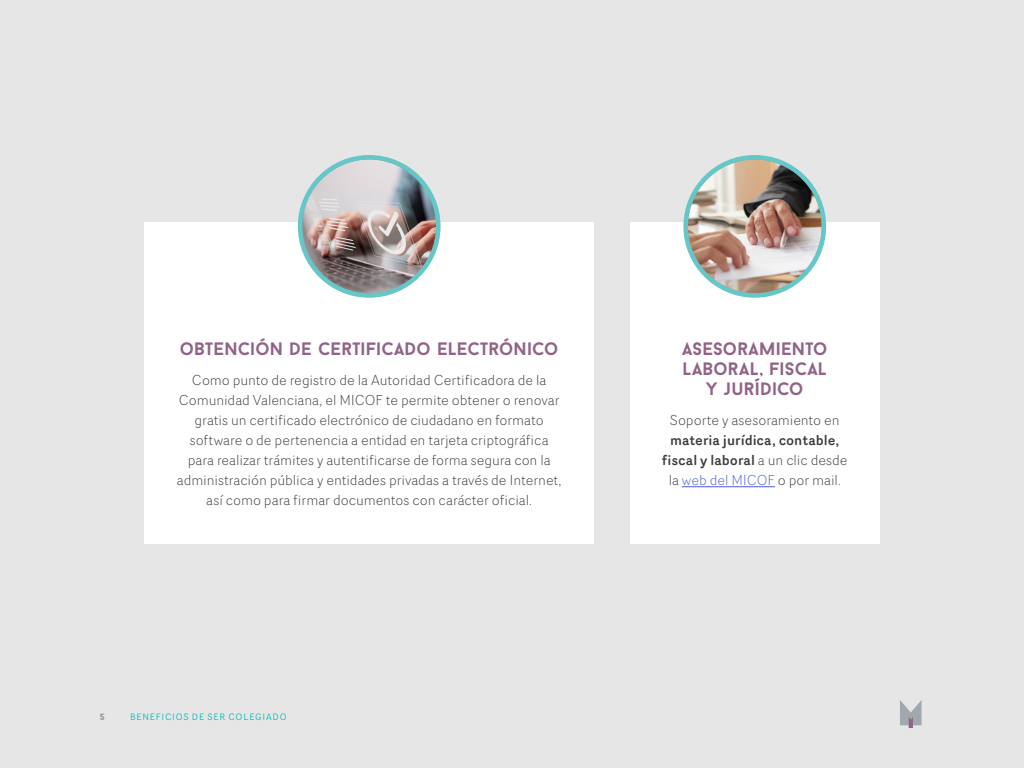
<style>
.page{position:relative;width:1024px;height:768px;background:#e6e6e6}
.page>*{position:absolute;margin:0;border:0;box-sizing:border-box;transform-origin:0 0}
.t1{font:700 18px/20px "Baron Neue";letter-spacing:.005em;color:#916487;text-align:center}
.t2{font:300 14px/20px "Router";letter-spacing:-.005em;color:#3b3c3b;text-align:center}
.t3{font:500 14px/20px "Router";color:#3b3c3b;text-align:center}
.t4{font:9px "Router";letter-spacing:.09em;color:#00b5b4}
.t5{font:900 9px "Baron Neue";color:#979899}
.s1{font-weight:300}
.s2{font-weight:300;color:#4f5cd6}
</style>
<div class="page">
<svg style="left:900px;top:700px;width:22px;height:28px"></svg>
<div style="left:630px;top:222px;width:250px;height:322px;background:#fff"></div>
<svg style="left:686px;top:157px;width:138px;height:138px"></svg>
<img style="left:688px;top:159px;width:134px;height:134px;border-radius:67px">
<div style="left:683px;top:155px;width:143px;height:143px;border:4px solid #65c7c7;border-radius:50%"></div>
<hr style="left:682px;top:487px;width:93px;height:1px;background:#4f5cd6">
<div style="left:144px;top:222px;width:450px;height:322px;background:#fff"></div>
<svg style="left:300px;top:157px;width:138px;height:138px"></svg>
<img style="left:302px;top:159px;width:134px;height:134px;border-radius:67px">
<div style="left:298px;top:155px;width:143px;height:143px;border:4px solid #65c7c7;border-radius:50%"></div>
<p class="t1" style="left:180px;top:338px;width:380px">OBTENCIÓN DE CERTIFICADO ELECTRÓNICO</p>
<p class="t2" style="left:177px;top:370px;width:386px">Como punto de registro de la Autoridad Certificadora de la Comunidad Valenciana, el MICOF te permite obtener o renovar gratis un certificado electrónico de ciudadano en formato software o de pertenencia a entidad en tarjeta criptográfica para realizar trámites y autentificarse de forma segura con la administración pública y entidades privadas a través de Internet, así como para firmar documentos con carácter oficial.</p>
<p class="t5" style="left:100px;top:711px;width:6px">5</p>
<p class="t4" style="left:130px;top:710px;width:158px">BENEFICIOS DE SER COLEGIADO</p>
<p class="t1" style="left:682px;top:338px;width:147px">ASESORAMIENTO<br>LABORAL, FISCAL<br>Y JURÍDICO</p>
<p class="t2" style="left:670px;top:410px;width:171px">Soporte y asesoramiento en</p>
<p class="t3" style="left:662px;top:430px;width:187px">materia jurídica, contable, fiscal y laboral <span class="s1">a un clic desde la</span> <span class="s2">web del MICOF</span> <span class="s1">o por mail.</span></p>
</div>
